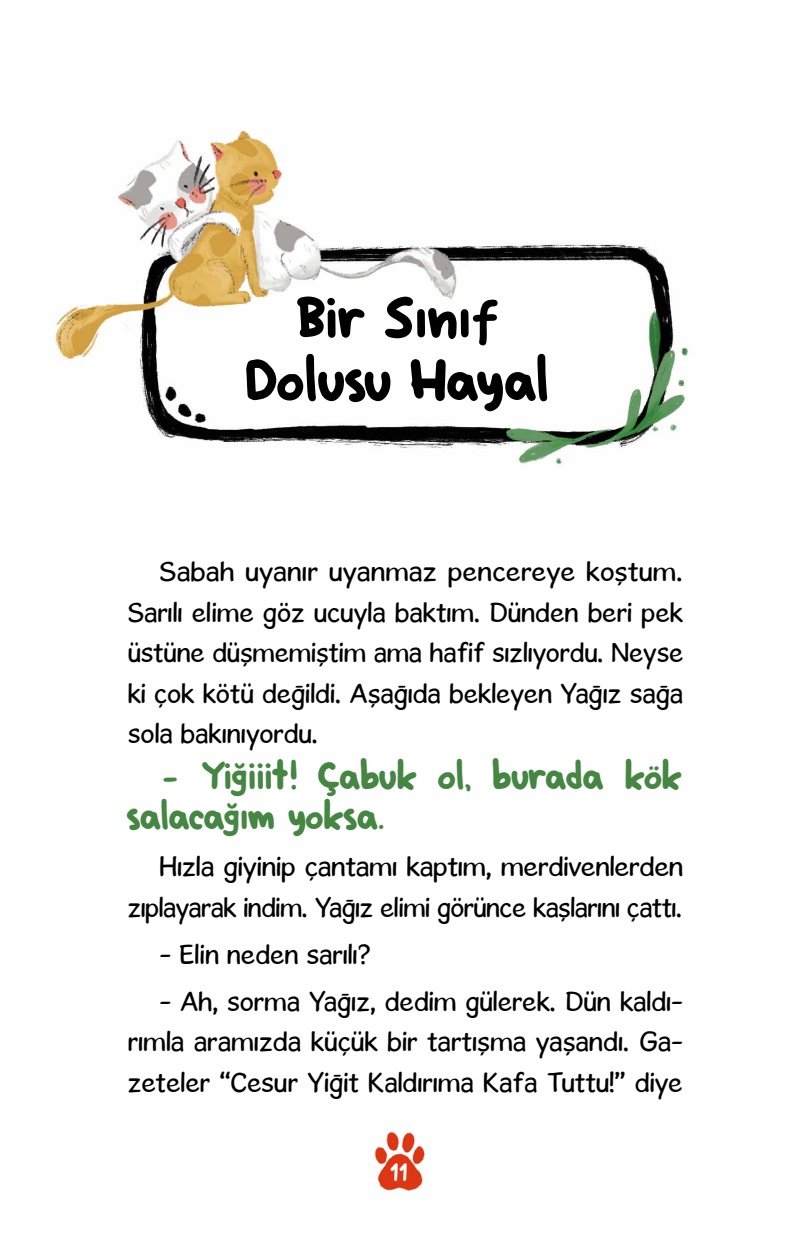
<style>
.page{position:relative;width:798px;height:1244px;background:#fff}
.page>*{position:absolute;margin:0;border:0;box-sizing:border-box;transform-origin:0 0}
.t1{font:58.73px/62.8px "Minako";color:#000;text-align:center}
.t2{font:38.25px/40.5px "Minako";color:#448642}
.t3{font:28.12px/40.5px "Gosmick Sanstr";color:#000;text-align:justify}
.t4{font:24.75px "badboycre";color:#fff}
</style>
<div class="page">
<img style="left:374px;top:1132px;width:51px;height:59px">
<img style="left:55px;top:130px;width:633px;height:335px">
<h1 class="t1" style="left:247px;top:284px;width:305px">Bir Sınıf<br>Dolusu Hayal</h1>
<p class="t3" style="left:128px;top:551px;width:557px;text-indent:32px">Sabah uyanır uyanmaz pencereye koştum.<br>Sarılı elime göz ucuyla baktım. Dünden beri pek üstüne düşmemiştim ama hafif sızlıyordu. Neyse ki çok kötü değildi. Aşağıda bekleyen Yağız sağa sola bakınıyordu.</p>
<h2 class="t2" style="left:128px;top:754px;width:556px;text-indent:32px">- Yiğiiit! Çabuk ol, burada kök salacağım yoksa.</h2>
<p class="t3" style="left:128px;top:846px;width:557px;text-align:right">Hızla giyinip çantamı kaptım, merdivenlerden zıplayarak indim. Yağız elimi görünce kaşlarını çattı.</p>
<p class="t3" style="left:159px;top:934px;width:212px">- Elin neden sarılı?</p>
<p class="t3" style="left:128px;top:980px;width:556px;text-indent:32px">- Ah, sorma Yağız, dedim gülerek. Dün kaldı&shy;rımla aramızda küçük bir tartışma yaşandı. Ga&shy;zeteler “Cesur Yiğit Kaldırıma Kafa Tuttu!” diye</p>
<p class="t4" style="left:389px;top:1156px;width:20px">11</p>
</div>
